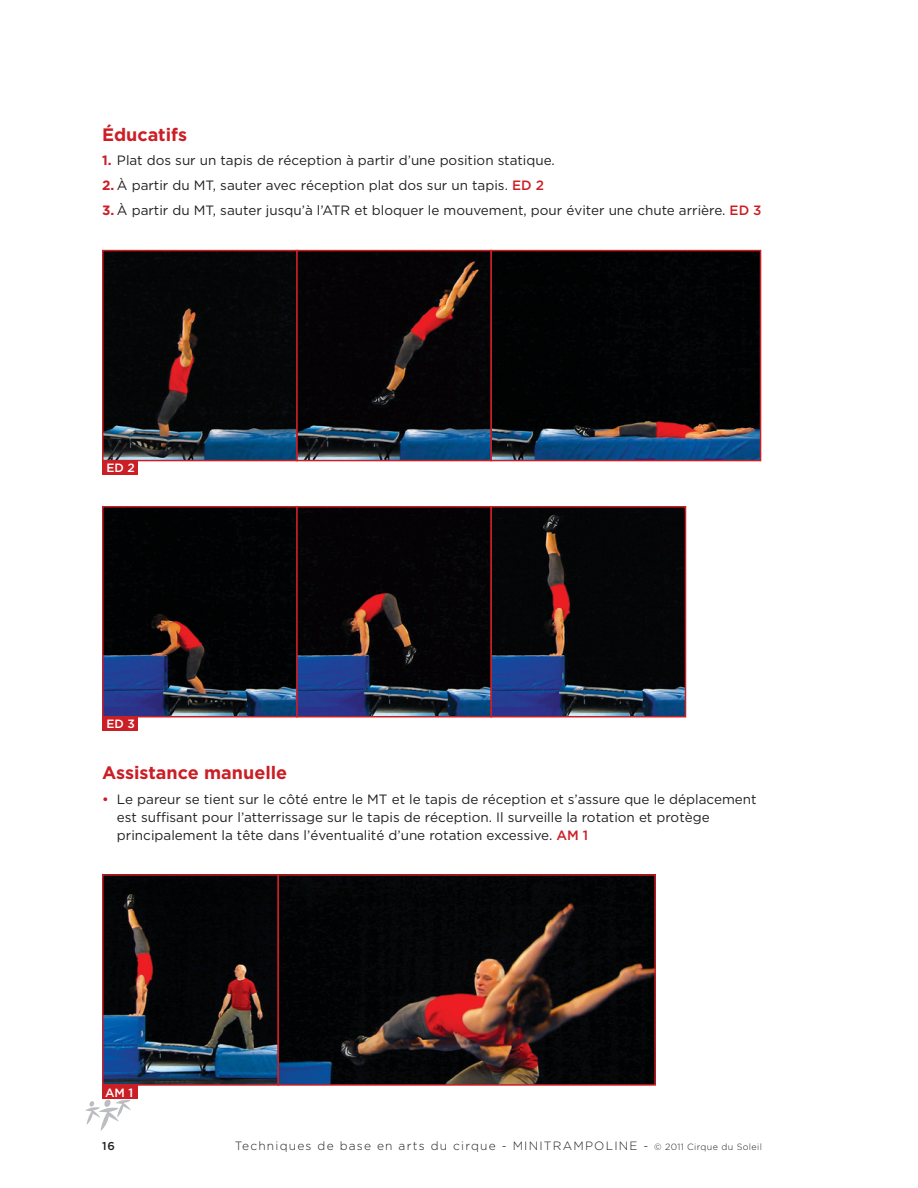
<style>
.page{position:relative;width:918px;height:1188px;background:#fff}
.page>*{position:absolute;margin:0;border:0;box-sizing:border-box;transform-origin:0 0}
.t1{font:700 18px "Gotham";color:#cb1f26}
.t2{font:13.5px/18px "Gotham";color:#231f20}
.t3{font:300 12px "Gotham";letter-spacing:.1em;color:#231f20}
.t4{font:500 12px "Gotham";color:#fff}
.t5{font:500 11.4px "Gotham";color:#231f20}
.s1{font-weight:700;color:#cb1f26}
.s2{font-weight:500;color:#cb1f26}
.s3{font-size:9px}
</style>
<div class="page">
<svg style="left:85px;top:1099px;width:46px;height:32px"></svg>
<img style="left:105px;top:253px;width:653px;height:205px">
<div style="left:102px;top:250px;width:196px;height:211px;border:2px solid #cb1f26"></div>
<div style="left:102px;top:460px;width:36px;height:15px;background:#cb1f26"></div>
<div style="left:296px;top:250px;width:196px;height:211px;border:2px solid #cb1f26"></div>
<div style="left:491px;top:250px;width:270px;height:211px;border:2px solid #cb1f26"></div>
<img style="left:105px;top:509px;width:578px;height:205px">
<div style="left:102px;top:506px;width:196px;height:211px;border:2px solid #cb1f26"></div>
<div style="left:102px;top:716px;width:36px;height:15px;background:#cb1f26"></div>
<div style="left:296px;top:506px;width:196px;height:211px;border:2px solid #cb1f26"></div>
<div style="left:491px;top:506px;width:195px;height:211px;border:2px solid #cb1f26"></div>
<img style="left:105px;top:877px;width:548px;height:206px">
<div style="left:102px;top:874px;width:177px;height:212px;border:2px solid #cb1f26"></div>
<div style="left:102px;top:1084px;width:36px;height:15px;background:#cb1f26"></div>
<div style="left:278px;top:874px;width:378px;height:212px;border:2px solid #cb1f26"></div>
<h1 class="t1" style="left:102px;top:124px;width:87px">Éducatifs</h1>
<p class="t2" style="left:102px;top:151px;width:454px"><span class="s1">1.</span> Plat dos sur un tapis de réception à partir d’une position statique.</p>
<p class="t2" style="left:102px;top:176px;width:443px"><span class="s1">2.</span> À partir du MT, sauter avec réception plat dos sur un tapis. <span class="s2">ED 2</span></p>
<p class="t2" style="left:102px;top:201px;width:661px"><span class="s1">3.</span> À partir du MT, sauter jusqu’à l’ATR et bloquer le mouvement, pour éviter une chute arrière. <span class="s2">ED 3</span></p>
<p class="t4" style="left:107px;top:461px;width:30px">ED 2</p>
<p class="t4" style="left:107px;top:717px;width:30px">ED 3</p>
<h1 class="t1" style="left:102px;top:762px;width:187px">Assistance manuelle</h1>
<p class="t2" style="left:117px;top:790px;width:641px;text-indent:-15px"><span class="s2">•</span> Le pareur se tient sur le côté entre le MT et le tapis de réception et s’assure que le déplacement est suffisant pour l’atterrissage sur le tapis de réception. Il surveille la rotation et protège principalement la tête dans l’éventualité d’une rotation excessive. <span class="s2">AM 1</span></p>
<p class="t4" style="left:105px;top:1086px;width:30px">AM 1</p>
<p class="t5" style="left:102px;top:1139px;width:15px">16</p>
<p class="t3" style="left:235px;top:1140px;width:529px">Techniques de base en arts du cirque - MINITRAMPOLINE - <span class="s3">© 2011 Cirque du Soleil</span></p>
</div>
